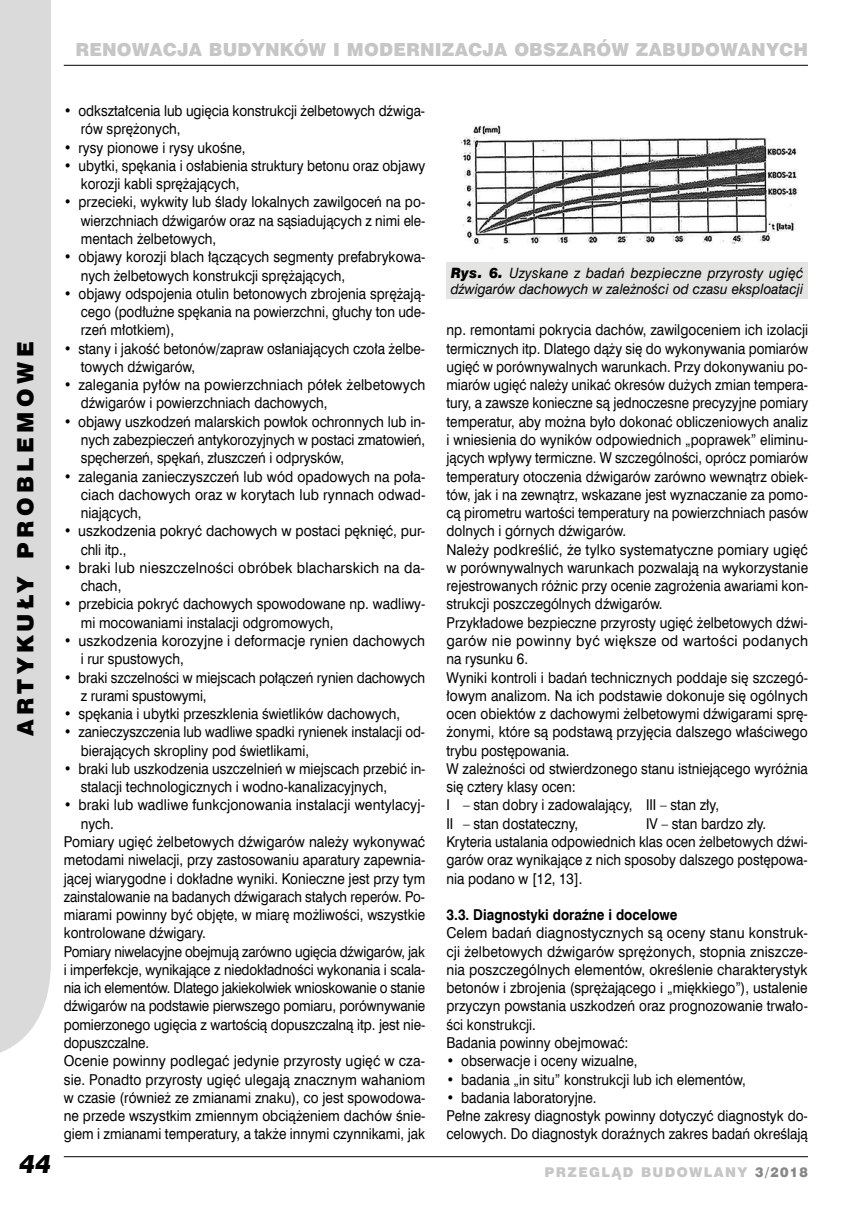
<style>
.page{position:relative;width:859px;height:1212px;background:#fff}
.page>*{position:absolute;margin:0;border:0;box-sizing:border-box;transform-origin:0 0}
.t1{font:italic 25.5px "Swis 721 Blk EU";color:#000;scale:.95 1}
.t2{font:22.5px "Swis 721 Blk EU";letter-spacing:.2em;color:#000}
.t3{font:18px "Swis 721 Blk EU";letter-spacing:.01em;color:#c6c6c6}
.t4{font:15px/18.3px "Swis 721 EU Normal";color:#000;scale:.9 1}
.t5{font:15px/18.3px "Swis 721 EU Normal";color:#000;scale:.91 1}
.t6{font:15px/18.3px "Swis 721 EU Normal";color:#000;scale:.93 1}
.t7{font:15px "Swis 721 EU Normal";color:#000;scale:.89 1}
.t8{font:15px "Swis 721 EU Normal";color:#000;scale:.92 1}
.t9{font:15px "Swis 721 EU Bold";color:#000;scale:.9 1}
.t10{font:14.25px/15.8px "Swis 721 EU Italic";color:#000;scale:.95 1}
.t11{font:13.5px "Swis 721 Blk EU";letter-spacing:.1em;color:#c6c6c6}
.s1{font-family:"Swis 721 Blk EU";font-style:italic}
.s2{color:#878787}
</style>
<div class="page">
<div style="left:0;top:0;width:51px;height:1053px;background:#dadada"></div>
<hr style="left:64px;top:1156px;width:744px;height:1px;background:#000">
<hr style="left:64px;top:65px;width:744px;height:1px;background:#000">
<div style="left:446px;top:262px;width:362px;height:37px;background:#e4e4e3"></div>
<img style="left:461px;top:125px;width:338px;height:120px">
<p class="t3" style="left:75px;top:38px;width:30px">RENOWA</p>
<p class="t3" style="left:163px;top:38px;width:216px">CJA BUDYNKÓW I MODE</p>
<p class="t3" style="left:406px;top:38px;width:208px">RNIZACJA OBSZARÓW</p>
<p class="t3" style="left:636px;top:38px;width:16px">ZABUDOWANY</p>
<p class="t3" style="left:779px;top:38px;width:30px">CH</p>
<h2 class="t2" style="left:11px;top:736px;width:395px;rotate:-90deg">ARTYKUŁY PROBLEMOWE</h2>
<h1 class="t1" style="left:19px;top:1147px;width:35px">44</h1>
<p class="t4" style="left:81px;top:102px;width:384px;text-indent:-17px">• odkształcenia lub ugięcia konstrukcji żelbetowych dźwiga&shy;rów sprężonych,</p>
<p class="t4" style="left:64px;top:139px;width:204px">• rysy pionowe i rysy ukośne,</p>
<p class="t4" style="left:81px;top:157px;width:384px;text-indent:-17px">• ubytki, spękania i osłabienia struktury betonu oraz objawy korozji kabli sprężających,</p>
<p class="t4" style="left:81px;top:193px;width:384px;text-align:justify;text-indent:-17px">• przecieki, wykwity lub ślady lokalnych zawilgoceń na po&shy;wierzchniach dźwigarów oraz na sąsiadujących z nimi ele&shy;mentach żelbetowych,</p>
<p class="t4" style="left:81px;top:248px;width:384px;text-indent:-17px">• objawy korozji blach łączących segmenty prefabrykowa&shy;nych żelbetowych konstrukcji sprężających,</p>
<p class="t4" style="left:81px;top:285px;width:384px;text-align:justify;text-indent:-17px">• objawy odspojenia otulin betonowych zbrojenia sprężają&shy;cego (podłużne spękania na powierzchni, głuchy ton ude&shy;rzeń młotkiem),</p>
<p class="t4" style="left:81px;top:340px;width:384px;text-indent:-17px">• stany i jakość betonów/zapraw osłaniających czoła żelbe&shy;towych dźwigarów,</p>
<p class="t4" style="left:81px;top:376px;width:384px;text-indent:-17px">• zalegania pyłów na powierzchniach półek żelbetowych dźwigarów i powierzchniach dachowych,</p>
<p class="t4" style="left:81px;top:413px;width:384px;text-align:justify;text-indent:-17px">• objawy uszkodzeń malarskich powłok ochronnych lub in&shy;nych zabezpieczeń antykorozyjnych w postaci zmatowień, spęcherzeń, spękań, złuszczeń i odprysków,</p>
<p class="t4" style="left:81px;top:467px;width:384px;text-align:justify;text-indent:-17px">• zalegania zanieczyszczeń lub wód opadowych na poła&shy;ciach dachowych oraz w korytach lub rynnach odwad&shy;niających,</p>
<p class="t4" style="left:81px;top:522px;width:384px;text-indent:-17px">• uszkodzenia pokryć dachowych w postaci pęknięć, pur&shy;chli itp.,</p>
<p class="t4" style="left:81px;top:559px;width:384px;text-indent:-17px">• braki lub nieszczelności obróbek blacharskich na da&shy;chach,</p>
<p class="t4" style="left:81px;top:595px;width:384px;text-indent:-17px">• przebicia pokryć dachowych spowodowane np. wadliwy&shy;mi mocowaniami instalacji odgromowych,</p>
<p class="t4" style="left:81px;top:632px;width:384px;text-indent:-17px">• uszkodzenia korozyjne i deformacje rynien dachowych i rur spustowych,</p>
<p class="t4" style="left:81px;top:668px;width:384px;text-indent:-17px">• braki szczelności w miejscach połączeń rynien dachowych z rurami spustowymi,</p>
<p class="t4" style="left:64px;top:705px;width:375px">• spękania i ubytki przeszklenia świetlików dachowych,</p>
<p class="t4" style="left:81px;top:723px;width:384px;text-indent:-17px">• zanieczyszczenia lub wadliwe spadki rynienek instalacji od&shy;bierających skropliny pod świetlikami,</p>
<p class="t4" style="left:81px;top:760px;width:384px;text-indent:-17px">• braki lub uszkodzenia uszczelnień w miejscach przebić in&shy;stalacji technologicznych i wodno-kanalizacyjnych,</p>
<p class="t4" style="left:64px;top:796px;width:403px">• braki lub wadliwe funkcjonowania instalacji wentylacyj-</p>
<p class="t4" style="left:81px;top:815px;width:38px">nych.</p>
<p class="t8" style="left:64px;top:832px;width:394px">Pomiary ugięć żelbetowych dźwigarów należy wykonywać</p>
<p class="t4" style="left:64px;top:851px;width:403px">metodami niwelacji, przy zastosowaniu aparatury zapewnia-</p>
<p class="t4" style="left:64px;top:869px;width:403px">jącej wiarygodne i dokładne wyniki. Konieczne jest przy tym</p>
<p class="t7" style="left:64px;top:887px;width:407px">zainstalowanie na badanych dźwigarach stałych reperów. Po-</p>
<p class="t4" style="left:64px;top:906px;width:403px">miarami powinny być objęte, w miarę możliwości, wszystkie</p>
<p class="t4" style="left:64px;top:924px;width:159px">kontrolowane dźwigary.</p>
<p class="t7" style="left:64px;top:942px;width:407px">Pomiary niwelacyjne obejmują zarówno ugięcia dźwigarów, jak</p>
<p class="t4" style="left:64px;top:961px;width:403px">i imperfekcje, wynikające z niedokładności wykonania i scala-</p>
<p class="t7" style="left:64px;top:979px;width:407px">nia ich elementów. Dlatego jakiekolwiek wnioskowanie o stanie</p>
<p class="t4" style="left:64px;top:997px;width:403px">dźwigarów na podstawie pierwszego pomiaru, porównywanie</p>
<p class="t5" style="left:64px;top:1016px;width:399px">pomierzonego ugięcia z wartością dopuszczalną itp. jest nie-</p>
<p class="t4" style="left:64px;top:1034px;width:96px">dopuszczalne.</p>
<p class="t6" style="left:64px;top:1052px;width:390px">Ocenie powinny podlegać jedynie przyrosty ugięć w cza-</p>
<p class="t8" style="left:64px;top:1070px;width:394px">sie. Ponadto przyrosty ugięć ulegają znacznym wahaniom</p>
<p class="t4" style="left:64px;top:1089px;width:403px">w czasie (również ze zmianami znaku), co jest spowodowa-</p>
<p class="t5" style="left:64px;top:1107px;width:399px">ne przede wszystkim zmiennym obciążeniem dachów śnie-</p>
<p class="t4" style="left:64px;top:1125px;width:403px">giem i zmianami temperatury, a także innymi czynnikami, jak</p>
<p class="t10" style="left:451px;top:265px;width:373px"><span class="s1">Rys. 6.</span> Uzyskane z badań bezpieczne przyrosty ugięć dźwigarów dachowych w zależności od czasu eksploatacji</p>
<p class="t5" style="left:446px;top:321px;width:399px">np. remontami pokrycia dachów, zawilgoceniem ich izolacji termicznych itp. Dlatego dąży się do wykonywania pomiarów ugięć w porównywalnych warunkach. Przy dokonywaniu po&shy;miarów ugięć należy unikać okresów dużych zmian tempera&shy;tury, a zawsze konieczne są jednoczesne precyzyjne pomiary temperatur, aby można było dokonać obliczeniowych analiz i wniesienia do wyników odpowiednich „poprawek” eliminu&shy;jących wpływy termiczne. W szczególności, oprócz pomiarów temperatury otoczenia dźwigarów zarówno wewnątrz obiek&shy;tów, jak i na zewnątrz, wskazane jest wyznaczanie za pomo&shy;cą pirometru wartości temperatury na powierzchniach pasów dolnych i górnych dźwigarów.<br>Należy podkreślić, że tylko systematyczne pomiary ugięć w porównywalnych warunkach pozwalają na wykorzystanie rejestrowanych różnic przy ocenie zagrożenia awariami kon&shy;strukcji poszczególnych dźwigarów.<br>Przykładowe bezpieczne przyrosty ugięć żelbetowych dźwi&shy;garów nie powinny być większe od wartości podanych na rysunku 6.<br>Wyniki kontroli i badań technicznych poddaje się szczegó&shy;łowym analizom. Na ich podstawie dokonuje się ogólnych ocen obiektów z dachowymi żelbetowymi dźwigarami sprę&shy;żonymi, które są podstawą przyjęcia dalszego właściwego trybu postępowania.<br>W zależności od stwierdzonego stanu istniejącego wyróżnia się cztery klasy ocen:<br>I – stan dobry i zadowalający, III – stan zły,<br>II – stan dostateczny,</p>
<p class="t4" style="left:446px;top:815px;width:403px;text-indent:200px">IV – stan bardzo zły.<br>Kryteria ustalania odpowiednich klas ocen żelbetowych dźwi&shy;garów oraz wynikające z nich sposoby dalszego postępowa&shy;nia podano w [12, 13].</p>
<p class="t9" style="left:446px;top:905px;width:258px">3.3. Diagnostyki doraźne i docelowe</p>
<p class="t6" style="left:446px;top:924px;width:390px">Celem badań diagnostycznych są oceny stanu konstruk&shy;cji żelbetowych dźwigarów sprężonych, stopnia zniszcze&shy;nia poszczególnych elementów, określenie charakterystyk betonów i zbrojenia (sprężającego i „miękkiego”), ustalenie przyczyn powstania uszkodzeń oraz prognozowanie trwało&shy;ści konstrukcji.<br>Badania powinny obejmować:</p>
<p class="t4" style="left:446px;top:1052px;width:214px">• obserwacje i oceny wizualne,</p>
<p class="t4" style="left:446px;top:1070px;width:334px">• badania „in situ” konstrukcji lub ich elementów,</p>
<p class="t4" style="left:446px;top:1089px;width:403px">• badania laboratoryjne.<br>Pełne zakresy diagnostyk powinny dotyczyć diagnostyk do&shy;celowych. Do diagnostyk doraźnych zakres badań określają</p>
<p class="t11" style="left:545px;top:1163px;width:265px">PRZEGLĄD BUDOWLANY <span class="s2">3/2018</span></p>
</div>
